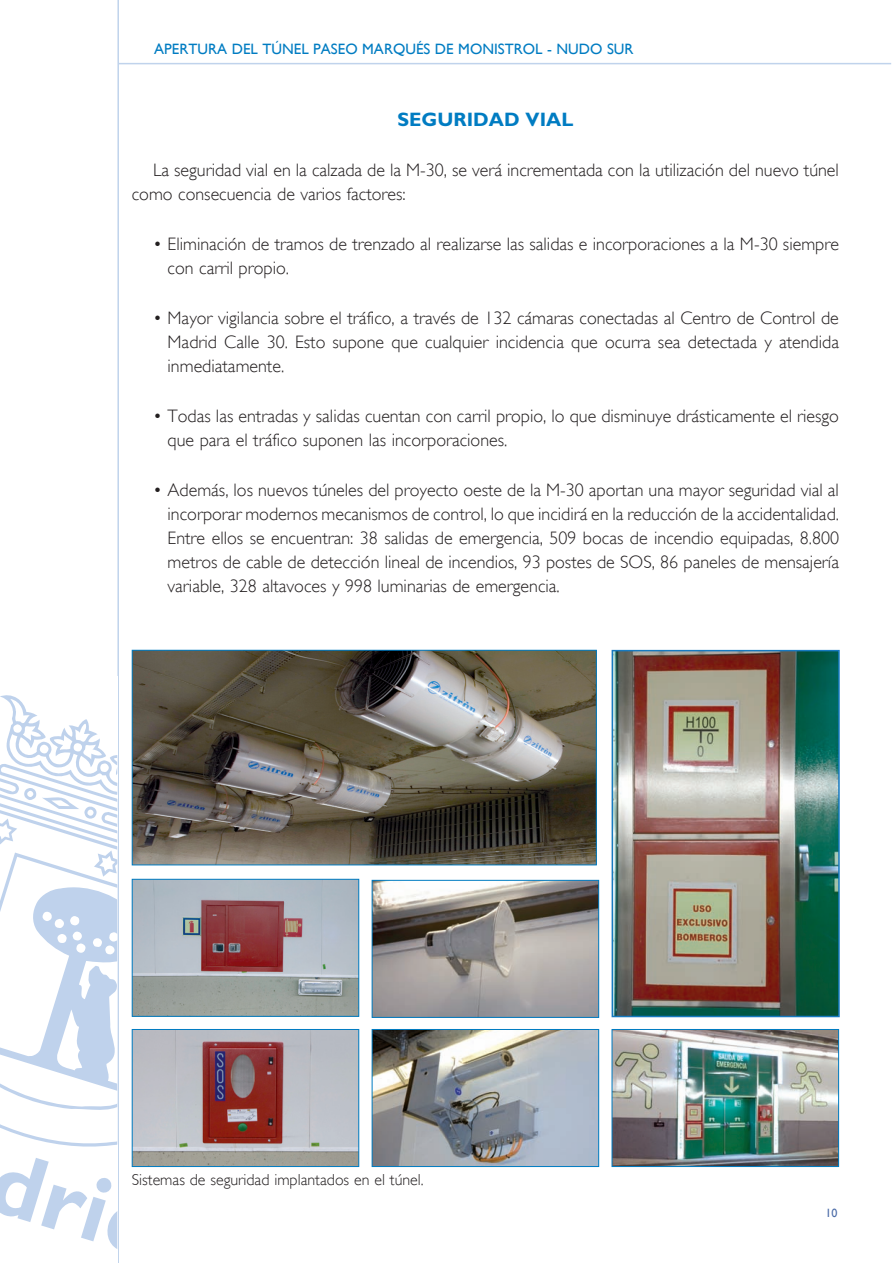
<style>
.page{position:relative;width:893px;height:1263px;background:#fff}
.page>*{position:absolute;margin:0;border:0;box-sizing:border-box;transform-origin:0 0}
.ladillo_1{font:700 19.5px "Gill Sans";color:#007cc2}
.texto{font:300 18px/24px "Gill Sans";color:#231f20}
.pie{font:300 15.9px "Gill Sans";color:#231f20}
.t1{font:15px "Gill Sans";color:#007cc2}
.t2{font:12px "Gill Sans";color:#4b6ba7}
</style>
<div class="page">
<hr style="left:117px;top:0;width:2px;height:1263px;background:#c0d3ec">
<hr style="left:118px;top:63px;width:773px;height:1px;background:#c0d3ec">
<div style="left:0;top:677px;width:118px;height:586px;background:#fff"></div>
<svg style="left:0;top:695px;width:117px;height:554px"></svg>
<img style="left:615px;top:653px;width:222px;height:361px">
<div style="left:612px;top:650px;width:228px;height:367px;border:2px solid #177ac0"></div>
<img style="left:134px;top:881px;width:223px;height:134px">
<div style="left:132px;top:879px;width:227px;height:138px;border:1px solid #007cc2"></div>
<img style="left:374px;top:882px;width:223px;height:134px">
<div style="left:372px;top:880px;width:227px;height:138px;border:1px solid #007cc2"></div>
<img style="left:134px;top:652px;width:461px;height:211px">
<div style="left:132px;top:650px;width:465px;height:215px;border:1px solid #007cc2"></div>
<img style="left:134px;top:1031px;width:223px;height:134px">
<div style="left:132px;top:1029px;width:227px;height:138px;border:1px solid #007cc2"></div>
<img style="left:374px;top:1031px;width:223px;height:134px">
<div style="left:372px;top:1029px;width:227px;height:138px;border:1px solid #007cc2"></div>
<img style="left:614px;top:1031px;width:223px;height:134px">
<div style="left:612px;top:1029px;width:227px;height:138px;border:1px solid #007cc2"></div>
<p class="t1" style="left:154px;top:40px;width:481px">APERTURA DEL TÚNEL PASEO MARQUÉS DE MONISTROL - NUDO SUR</p>
<p class="ladillo_1" style="left:397px;top:108px;width:177px">SEGURIDAD VIAL</p>
<p class="texto" style="left:132px;top:158px;width:709px;text-indent:21px">La seguridad vial en la calzada de la M-30, se verá incrementada con la utilización del nuevo túnel como consecuencia de varios factores:</p>
<p class="texto" style="left:168px;top:232px;width:673px;text-indent:-15px">• Eliminación de tramos de trenzado al realizarse las salidas e incorporaciones a la M-30 siempre con carril propio.</p>
<p class="texto" style="left:168px;top:306px;width:673px;text-align:justify;text-indent:-15px">• Mayor vigilancia sobre el tráfico, a través de 132 cámaras conectadas al Centro de Control de Madrid Calle 30. Esto supone que cualquier incidencia que ocurra sea detectada y atendida inmediatamente.</p>
<p class="texto" style="left:168px;top:404px;width:673px;text-indent:-15px">• Todas las entradas y salidas cuentan con carril propio, lo que disminuye drásticamente el riesgo que para el tráfico suponen las incorporaciones.</p>
<p class="texto" style="left:168px;top:478px;width:673px;text-align:justify;text-indent:-15px">• Además, los nuevos túneles del proyecto oeste de la M-30 aportan una mayor seguridad vial al incorporar modernos mecanismos de control, lo que incidirá en la reducción de la accidentalidad.<br>Entre ellos se encuentran: 38 salidas de emergencia, 509 bocas de incendio equipadas, 8.800 metros de cable de detección lineal de incendios, 93 postes de SOS, 86 paneles de mensajería variable, 328 altavoces y 998 luminarias de emergencia.</p>
<p class="pie" style="left:132px;top:1170px;width:293px">Sistemas de seguridad implantados en el túnel.</p>
<p class="t2" style="left:825px;top:1206px;width:13px">10</p>
</div>
